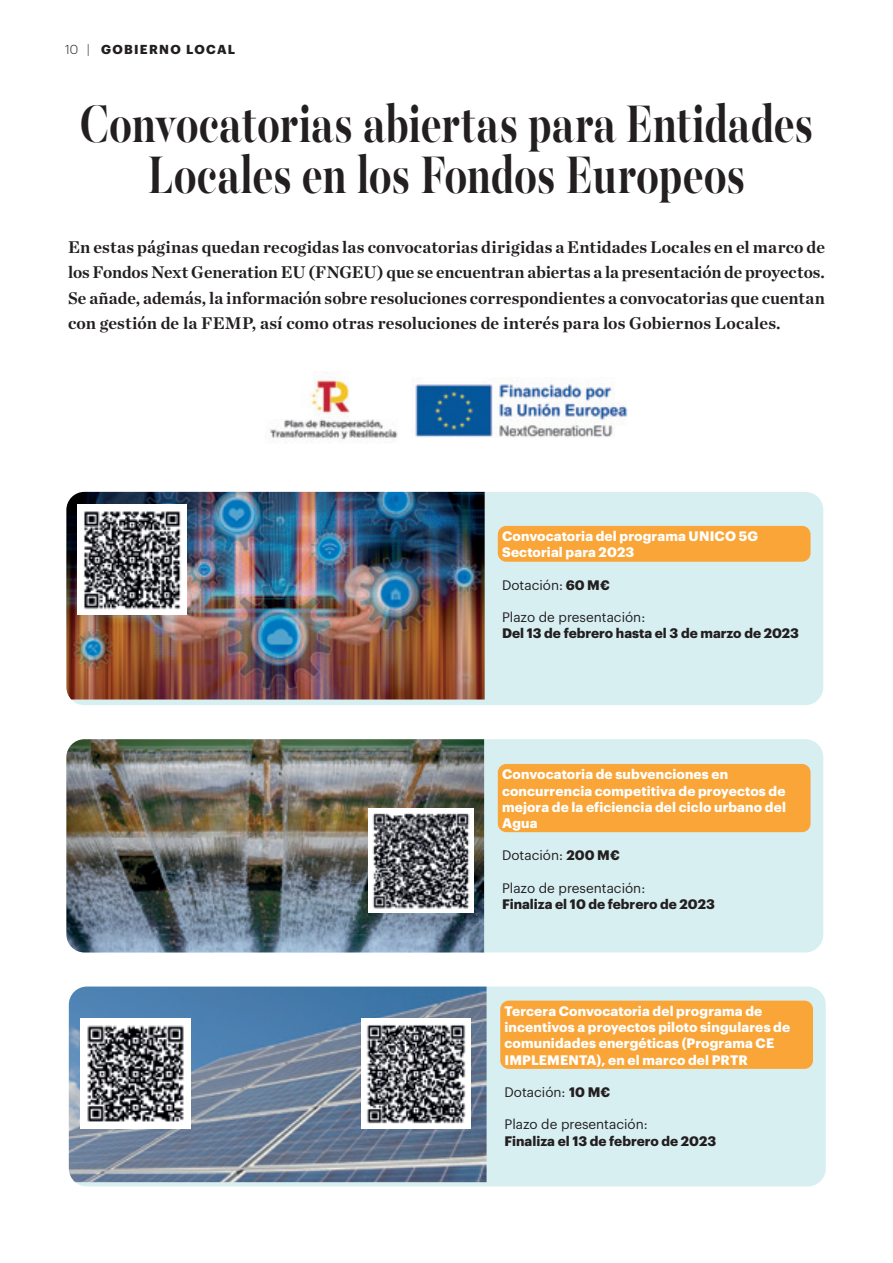
<style>
.page{position:relative;width:893px;height:1263px;background:#fff}
.page>*{position:absolute;margin:0;border:0;box-sizing:border-box;transform-origin:0 0}
.t1{font:700 58.8px/51px "Majesti Banner";color:#231f20;text-align:center;scale:.71 1}
.t2{font:700 17.25px/25.5px "Chronicle Deck";letter-spacing:.01em;color:#231f20;text-align:justify}
.t3{font:700 13.5px/16.2px "Graphik";letter-spacing:.01em;color:#fff}
.t4{font:13.5px "Graphik";color:#231f20}
.t5{font:700 13.5px "Graphik";color:#231f20}
.t6{font:700 12.75px "Graphik";color:#231f20}
.s1{font-weight:300}
.s2{font-weight:700}
</style>
<div class="page">
<div style="left:66px;top:492px;width:757px;height:213px;background:#d8eff2;border-radius:18px"></div>
<img style="left:66px;top:492px;width:419px;height:207px">
<div style="left:498px;top:526px;width:312px;height:36px;background:#f9a538;border-radius:9px"></div>
<img style="left:77px;top:505px;width:110px;height:109px">
<div style="left:66px;top:739px;width:757px;height:213px;background:#d8eff2;border-radius:18px"></div>
<img style="left:66px;top:739px;width:418px;height:213px">
<div style="left:498px;top:764px;width:312px;height:68px;background:#f9a538;border-radius:9px"></div>
<img style="left:369px;top:808px;width:104px;height:105px">
<div style="left:69px;top:986px;width:757px;height:200px;background:#d8eff2;border-radius:18px"></div>
<img style="left:69px;top:986px;width:418px;height:196px">
<div style="left:500px;top:1000px;width:313px;height:69px;background:#f9a538;border-radius:9px"></div>
<img style="left:361px;top:1019px;width:110px;height:109px">
<img style="left:265px;top:373px;width:133px;height:67px">
<img style="left:415px;top:378px;width:213px;height:60px">
<img style="left:81px;top:1019px;width:109px;height:109px">
<p class="t6" style="left:65px;top:39px;width:47px"><span class="s1">10 |</span> gobierno</p>
<p class="t6" style="left:186px;top:39px;width:11px">local</p>
<h1 class="t1" style="left:80px;top:103px;width:1035px">Convocatorias abiertas para Entidades<br>Locales en los Fondos Europeos</h1>
<p class="t2" style="left:68px;top:233px;width:758px">En estas páginas quedan recogidas las convocatorias dirigidas a Entidades Locales en el marco de los Fondos Next Generation EU (FNGEU) que se encuentran abiertas a la presentación de proyectos.<br>Se añade, además, la información sobre resoluciones correspondientes a convocatorias que cuentan con gestión de la FEMP, así como otras resoluciones de interés para los Gobiernos Locales.</p>
<p class="t3" style="left:502px;top:527px;width:257px">Convocatoria del programa UNICO 5G<br>Sectorial para 2023</p>
<p class="t4" style="left:502px;top:575px;width:109px">Dotación: <span class="s2">60 M€</span></p>
<p class="t4" style="left:502px;top:607px;width:145px">Plazo de presentación:</p>
<p class="t5" style="left:502px;top:623px;width:298px">Del 13 de febrero hasta el 3 de marzo de 2023</p>
<p class="t3" style="left:502px;top:765px;width:285px">Convocatoria de subvenciones en concurrencia competitiva de proyectos de mejora de la eficiencia del ciclo urbano del<br>Agua</p>
<p class="t4" style="left:502px;top:845px;width:119px">Dotación: <span class="s2">200 M€</span></p>
<p class="t4" style="left:502px;top:878px;width:145px">Plazo de presentación:</p>
<p class="t5" style="left:502px;top:893px;width:214px">Finaliza el 10 de febrero de 2023</p>
<p class="t3" style="left:504px;top:1002px;width:287px">Tercera Convocatoria del programa de incentivos a proyectos piloto singulares de comunidades energéticas (Programa CE IMPLEMENTA), en el marco del PRTR</p>
<p class="t4" style="left:504px;top:1082px;width:107px">Dotación: <span class="s2">10 M€</span></p>
<p class="t4" style="left:504px;top:1114px;width:145px">Plazo de presentación:</p>
<p class="t5" style="left:504px;top:1130px;width:213px">Finaliza el 13 de febrero de 2023</p>
</div>
